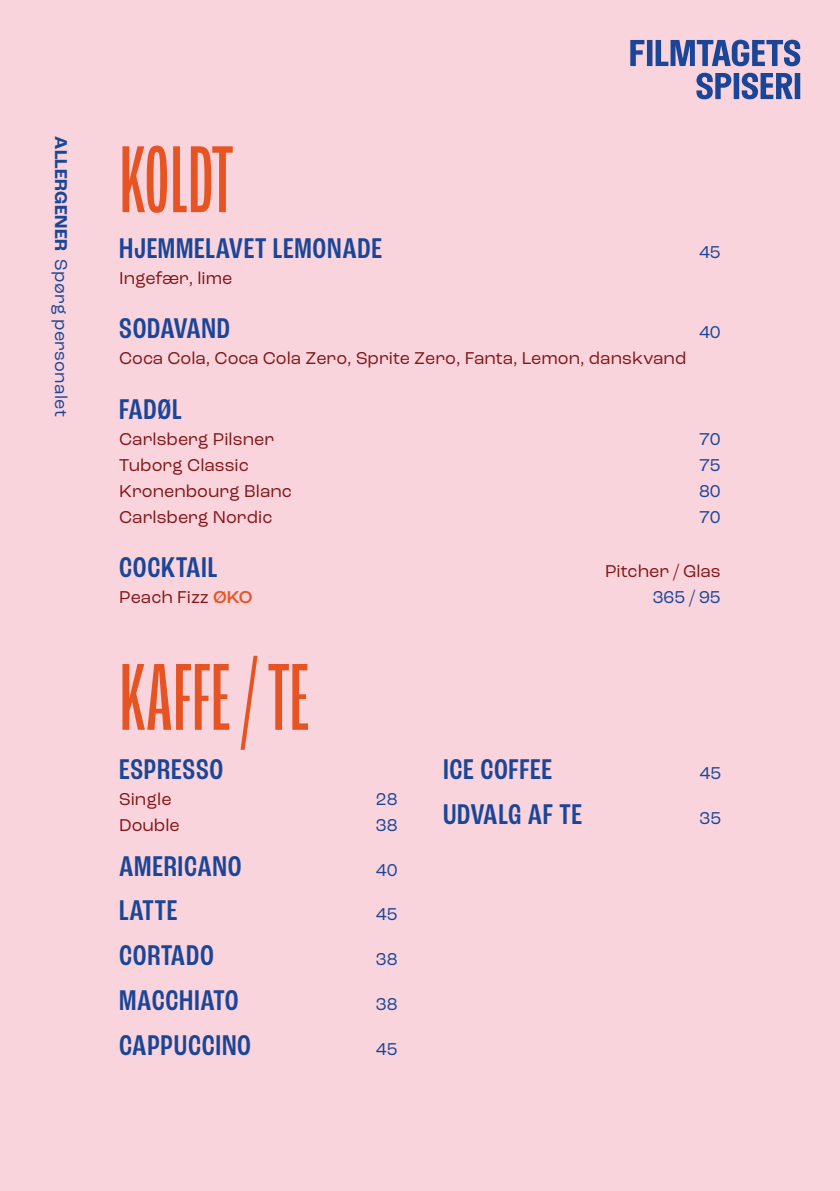
<style>
.page{position:relative;width:840px;height:1191px;background:#fff}
.page>*{position:absolute;margin:0;border:0;box-sizing:border-box;transform-origin:0 0}
.t1{font:extra-condensed 100px "Roc Grotesk";color:#e75424}
.t2{font:500 condensed 30px "Roc Grotesk";letter-spacing:.025em;color:#1b4697}
.t3{font:18px "Roc Grotesk";color:#811718}
.t4{font:18px "Roc Grotesk";color:#1b4697}
.s1{font-weight:700}
.s2{font-weight:500;color:#e75424}
</style>
<div class="page">
<div style="left:0;top:0;width:839px;height:1191px;background:#fad4dd"></div>
<svg style="left:696px;top:73px;width:103px;height:26px"></svg>
<svg style="left:630px;top:40px;width:169px;height:26px"></svg>
<p class="t4" style="left:72px;top:136px;width:282px;rotate:90deg"><span class="s1">ALLERGENER</span> Spørg personalet</p>
<h1 class="t1" style="left:119px;top:124px;width:115px">KOLDT</h1>
<h2 class="t2" style="left:119px;top:230px;width:264px">HJEMMELAVET LEMONADE</h2>
<p class="t4" style="left:698px;top:241px;width:23px">45</p>
<p class="t3" style="left:119px;top:267px;width:115px">Ingefær, lime</p>
<h2 class="t2" style="left:119px;top:310px;width:112px">SODAVAND</h2>
<p class="t4" style="left:698px;top:321px;width:23px">40</p>
<p class="t3" style="left:119px;top:347px;width:568px">Coca Cola, Coca Cola Zero, Sprite Zero, Fanta, Lemon, danskvand</p>
<h2 class="t2" style="left:119px;top:392px;width:64px">FADØL</h2>
<p class="t3" style="left:119px;top:428px;width:156px">Carlsberg Pilsner</p>
<p class="t4" style="left:698px;top:428px;width:23px">70</p>
<p class="t3" style="left:119px;top:454px;width:131px">Tuborg Classic</p>
<p class="t4" style="left:698px;top:454px;width:23px">75</p>
<p class="t3" style="left:119px;top:480px;width:174px">Kronenbourg Blanc</p>
<p class="t4" style="left:698px;top:480px;width:23px">80</p>
<p class="t3" style="left:119px;top:506px;width:155px">Carlsberg Nordic</p>
<p class="t4" style="left:698px;top:506px;width:23px">70</p>
<h2 class="t2" style="left:119px;top:550px;width:99px">COCKTAIL</h2>
<p class="t3" style="left:604px;top:560px;width:117px">Pitcher / Glas</p>
<p class="t3" style="left:119px;top:586px;width:135px">Peach Fizz <span class="s2">ØKO</span></p>
<p class="t4" style="left:652px;top:586px;width:70px">365 / 95</p>
<h1 class="t1" style="left:119px;top:642px;width:191px">KAFFE / TE</h1>
<h2 class="t2" style="left:119px;top:751px;width:106px">ESPRESSO</h2>
<p class="t3" style="left:119px;top:788px;width:54px">Single</p>
<p class="t4" style="left:375px;top:788px;width:23px">28</p>
<p class="t3" style="left:119px;top:814px;width:62px">Double</p>
<p class="t4" style="left:375px;top:814px;width:23px">38</p>
<h2 class="t2" style="left:119px;top:848px;width:124px">AMERICANO</h2>
<p class="t4" style="left:375px;top:858px;width:23px">40</p>
<h2 class="t2" style="left:119px;top:893px;width:60px">LATTE</h2>
<p class="t4" style="left:375px;top:903px;width:23px">45</p>
<h2 class="t2" style="left:119px;top:937px;width:96px">CORTADO</h2>
<p class="t4" style="left:375px;top:948px;width:23px">38</p>
<h2 class="t2" style="left:119px;top:982px;width:121px">MACCHIATO</h2>
<p class="t4" style="left:375px;top:993px;width:23px">38</p>
<h2 class="t2" style="left:119px;top:1027px;width:133px">CAPPUCCINO</h2>
<p class="t4" style="left:375px;top:1038px;width:23px">45</p>
<h2 class="t2" style="left:443px;top:751px;width:110px">ICE COFFEE</h2>
<p class="t4" style="left:699px;top:762px;width:23px">45</p>
<h2 class="t2" style="left:443px;top:796px;width:140px">UDVALG AF TE</h2>
<p class="t4" style="left:699px;top:806px;width:23px">35</p>
</div>
